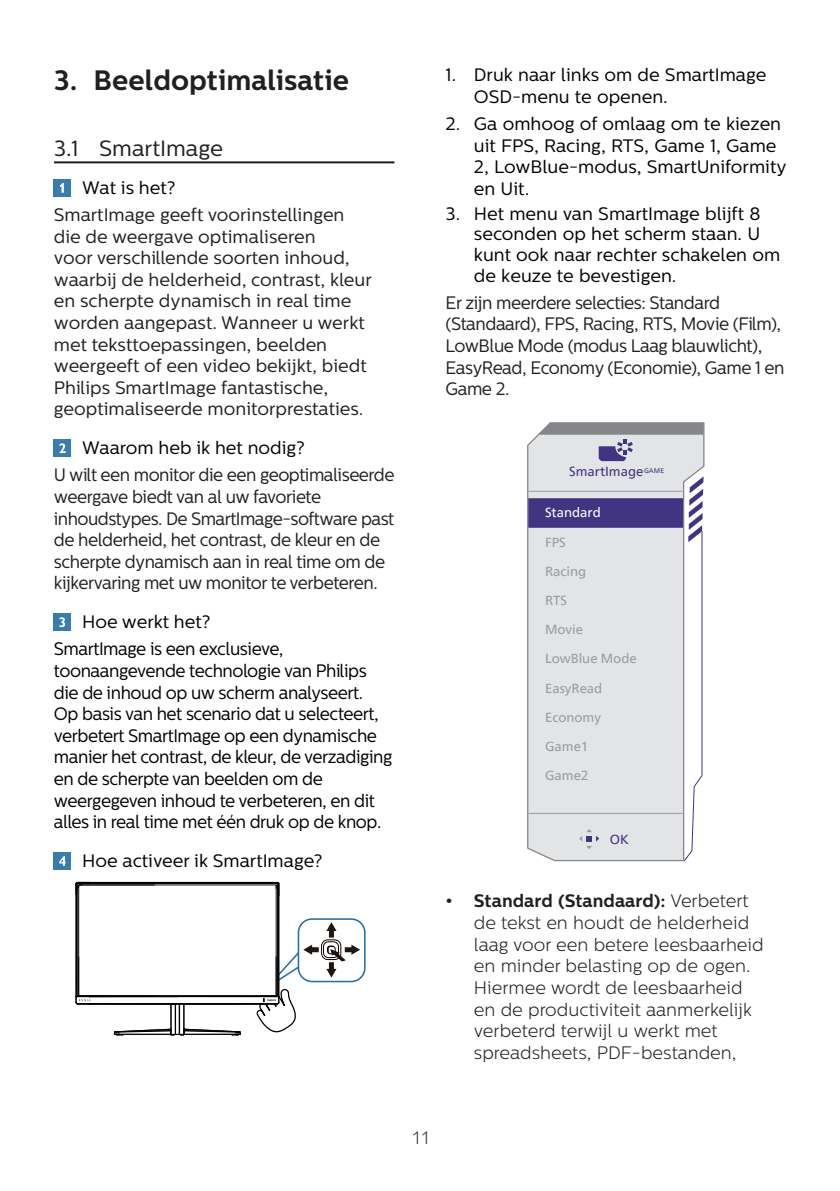
<style>
.page{position:relative;width:840px;height:1191px;background:#fff}
.page>*{position:absolute;margin:0;border:0;box-sizing:border-box;transform-origin:0 0}
.t1{font:700 28px "Centrale Sans";color:#231f20}
.t2{font:22px "Centrale Sans";color:#231f20}
.chapter-paragraph{font:18px/21.6px "Centrale Sans";letter-spacing:-.025em;color:#231f20;scale:.95 1}
.chapter-paragraph-2{font:18px/21.6px "Centrale Sans";color:#231f20}
.chapter-paragraph-3{font:18px/21.6px "Centrale Sans";letter-spacing:-.025em;color:#000;scale:.95 1}
.chapter-paragraph-4{font:18px/21.6px "Centrale Sans";color:#000}
.t3{font:300 18px/21.6px "Centrale Sans";color:#231f20}
.Heading_4{font:18px "Centrale Sans";color:#000}
.t4{font:18px "Gill Sans Alt One WGL Light";color:#231f20}
.t5{font:13px "Neue Frutiger World";color:#9b9ca0}
.t6{font:13px "Neue Frutiger World";color:#413483}
.t7{font:13px "Neue Frutiger World";color:#fff}
.s1{font-weight:700}
</style>
<div class="page">
<hr style="left:54px;top:161px;width:340px;height:2px;background:#231f20">
<div style="left:54px;top:179px;width:17px;height:17px;background:#377eac"></div>
<svg style="left:60px;top:183px;width:4px;height:10px"></svg>
<div style="left:54px;top:440px;width:17px;height:17px;background:#377eac"></div>
<svg style="left:59px;top:443px;width:7px;height:10px"></svg>
<div style="left:54px;top:613px;width:17px;height:17px;background:#377eac"></div>
<svg style="left:59px;top:617px;width:6px;height:10px"></svg>
<div style="left:54px;top:852px;width:17px;height:17px;background:#377eac"></div>
<svg style="left:59px;top:856px;width:7px;height:9px"></svg>
<div style="left:297px;top:918px;width:68px;height:64px;border:2px solid #216da8;border-radius:14px"></div>
<svg style="left:326px;top:922px;width:10px;height:15px"></svg>
<div style="left:321px;top:939px;width:20px;height:21px;border:1px solid #080305;border-radius:6px"></div>
<div style="left:323px;top:941px;width:15px;height:17px;border:1px solid #080305;border-radius:5px"></div>
<hr style="left:76px;top:883px;width:1px;height:113px;background:#030303">
<hr style="left:78px;top:885px;width:1px;height:111px;background:#030303">
<hr style="left:77px;top:1003px;width:200px;height:1px;background:#030303">
<hr style="left:77px;top:996px;width:201px;height:1px;background:#030303">
<hr style="left:79px;top:995px;width:197px;height:1px;background:#030303">
<svg style="left:77px;top:961px;width:1px;height:26px"></svg>
<hr style="left:170px;top:1004px;width:1px;height:30px;background:#030303">
<hr style="left:171px;top:1004px;width:1px;height:30px;background:#030303">
<hr style="left:175px;top:1004px;width:1px;height:30px;background:#030303">
<hr style="left:179px;top:1004px;width:1px;height:30px;background:#030303">
<hr style="left:183px;top:1004px;width:1px;height:30px;background:#030303">
<hr style="left:79px;top:884px;width:197px;height:1px;background:#030303">
<hr style="left:77px;top:883px;width:200px;height:1px;background:#030303">
<hr style="left:77px;top:882px;width:200px;height:1px;background:#030303">
<hr style="left:276px;top:885px;width:1px;height:111px;background:#030303">
<hr style="left:277px;top:883px;width:1px;height:113px;background:#030303">
<hr style="left:278px;top:883px;width:1px;height:119px;background:#030303">
<svg style="left:76px;top:882px;width:14px;height:12px"></svg>
<svg style="left:114px;top:1028px;width:127px;height:7px"></svg>
<svg style="left:272px;top:882px;width:7px;height:13px"></svg>
<svg style="left:255px;top:944px;width:111px;height:89px"></svg>
<svg style="left:76px;top:996px;width:14px;height:8px"></svg>
<div style="left:527px;top:422px;width:177px;height:440px;background:#e3e4e6"></div>
<svg style="left:683px;top:476px;width:20px;height:385px"></svg>
<hr style="left:528px;top:491px;width:154px;height:1px;background:#9b9ca0">
<hr style="left:528px;top:813px;width:154px;height:1px;background:#9b9ca0">
<div style="left:527px;top:498px;width:155px;height:30px;background:#413483"></div>
<svg style="left:578px;top:829px;width:21px;height:20px"></svg>
<svg style="left:538px;top:423px;width:165px;height:38px;background:#bcbcc4"></svg>
<p class="t1" style="left:54px;top:63px;width:296px">3. Beeldoptimalisatie</p>
<p class="t2" style="left:54px;top:135px;width:171px">3.1 SmartImage</p>
<p class="Heading_4" style="left:82px;top:177px;width:95px">Wat is het?</p>
<p class="chapter-paragraph-2" style="left:54px;top:204px;width:319px">SmartImage geeft voorinstellingen die de weergave optimaliseren<br>voor verschillende soorten inhoud, waarbij de helderheid, contrast, kleur en scherpte dynamisch in real time worden aangepast. Wanneer u werkt met teksttoepassingen, beelden weergeeft of een video bekijkt, biedt Philips SmartImage fantastische, geoptimaliseerde monitorprestaties.</p>
<p class="Heading_4" style="left:82px;top:437px;width:224px">Waarom heb ik het nodig?</p>
<p class="chapter-paragraph" style="left:54px;top:464px;width:360px">U wilt een monitor die een geoptimaliseerde weergave biedt van al uw favoriete inhoudstypes. De SmartImage-software past de helderheid, het contrast, de kleur en de scherpte dynamisch aan in real time om de kijkervaring met uw monitor te verbeteren.</p>
<p class="Heading_4" style="left:82px;top:611px;width:130px">Hoe werkt het?</p>
<p class="chapter-paragraph-3" style="left:54px;top:638px;width:357px">SmartImage is een exclusieve, toonaangevende technologie van Philips die de inhoud op uw scherm analyseert.<br>Op basis van het scenario dat u selecteert, verbetert SmartImage op een dynamische manier het contrast, de kleur, de verzadiging en de scherpte van beelden om de weergegeven inhoud te verbeteren, en dit alles in real time met één druk op de knop.</p>
<p class="Heading_4" style="left:82px;top:850px;width:242px">Hoe activeer ik SmartImage?</p>
<p class="chapter-paragraph-4" style="left:473px;top:64px;width:294px;text-indent:-28px">1. Druk naar links om de SmartImage<br>OSD-menu te openen.</p>
<p class="chapter-paragraph-4" style="left:473px;top:113px;width:314px;text-indent:-28px">2. Ga omhoog of omlaag om te kiezen uit FPS, Racing, RTS, Game 1, Game<br>2, LowBlue-modus, SmartUniformity en Uit.</p>
<p class="chapter-paragraph-4" style="left:473px;top:204px;width:308px;line-height:20.6px;text-indent:-28px">3. Het menu van SmartImage blijft 8 seconden op het scherm staan. U kunt ook naar rechter schakelen om de keuze te bevestigen.</p>
<p class="chapter-paragraph" style="left:445px;top:292px;width:358px">Er zijn meerdere selecties: Standard (Standaard), FPS, Racing, RTS, Movie (Film), LowBlue Mode (modus Laag blauwlicht), EasyRead, Economy (Economie), Game 1 en Game 2.</p>
<p class="t6" style="left:569px;top:461px;width:96px">SmartImage<sup>GAME</sup></p>
<p class="t7" style="left:544px;top:502px;width:57px">Standard</p>
<p class="t5" style="left:544px;top:532px;width:22px">FPS</p>
<p class="t5" style="left:544px;top:561px;width:43px">Racing</p>
<p class="t5" style="left:544px;top:590px;width:24px">RTS</p>
<p class="t5" style="left:544px;top:619px;width:39px">Movie</p>
<p class="t5" style="left:544px;top:648px;width:93px">LowBlue Mode</p>
<p class="t5" style="left:544px;top:678px;width:59px">EasyRead</p>
<p class="t5" style="left:544px;top:707px;width:57px">Economy</p>
<p class="t5" style="left:544px;top:736px;width:45px">Game1</p>
<p class="t5" style="left:544px;top:765px;width:45px">Game2</p>
<p class="t6" style="left:609px;top:829px;width:21px">OK</p>
<p class="t3" style="left:473px;top:890px;width:291px;text-indent:-28px"><span class="s1">• Standard (Standaard):</span> Verbetert de tekst en houdt de helderheid laag voor een betere leesbaarheid en minder belasting op de ogen.<br>Hiermee wordt de leesbaarheid en de productiviteit aanmerkelijk verbeterd terwijl u werkt met spreadsheets, PDF-bestanden,</p>
<p class="t4" style="left:412px;top:1126px;width:19px">11</p>
</div>
